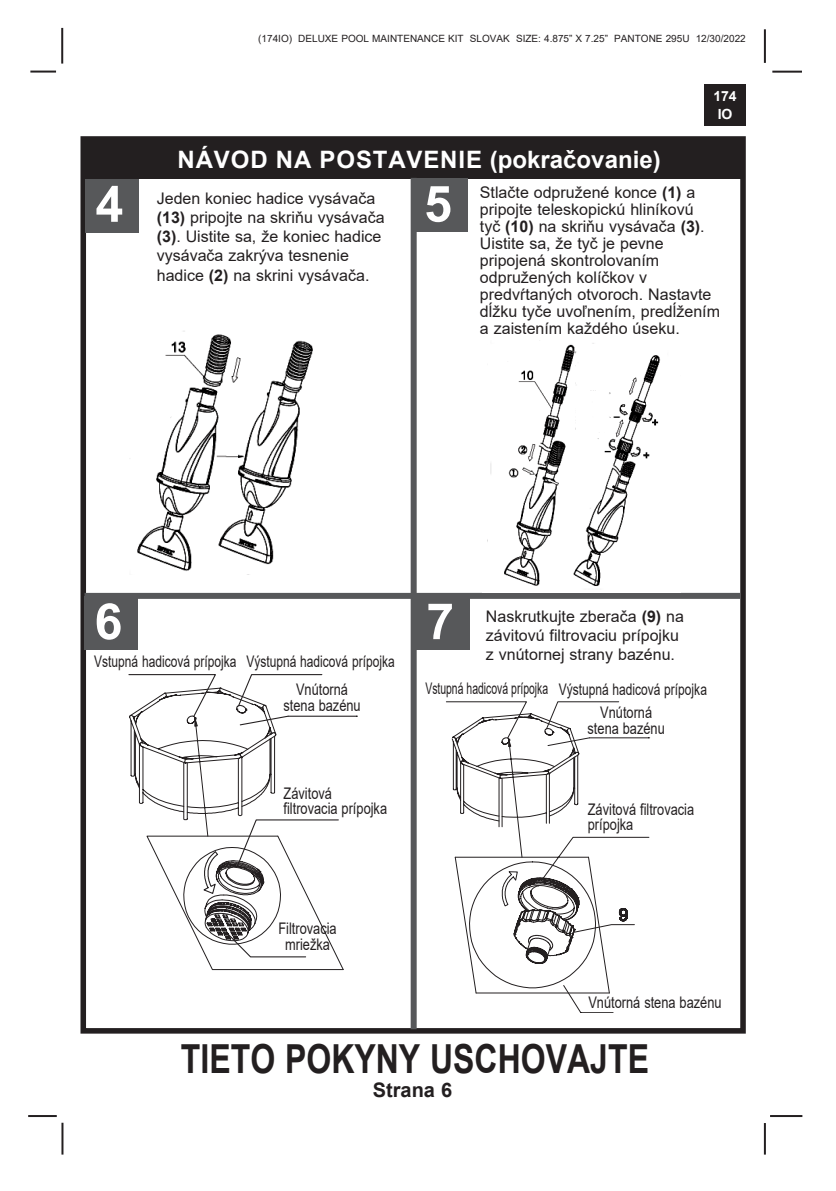
<style>
.page{position:relative;width:836px;height:1191px;background:#fff}
.page>*{position:absolute;margin:0;border:0;box-sizing:border-box;transform-origin:0 0}
.t1{font:700 50px "Arial";color:#fff}
.t2{font:700 40px "Arial";color:#231f20;scale:.8 1}
.t3{font:700 24px "Arial";letter-spacing:.035em;color:#fff}
.t4{font:700 20px "Arial";color:#231f20}
.t5{font:16px/17px "Arial";color:#231f20}
.t6{font:16px/15px "Arial";color:#231f20;scale:.8 1}
.t7{font:16px "Arial";color:#231f20;scale:.75 1}
.t8{font:16px "Arial";color:#231f20;scale:.65 1}
.t9{font:700 14px/18px "Arial";color:#fff;text-align:center}
.t10{font:10px "Arial";color:#231f20}
.s1{font-weight:700}
</style>
<div class="page">
<hr style="left:769px;top:1115px;width:33px;height:2px;background:#231f20">
<hr style="left:772px;top:71px;width:29px;height:2px;background:#231f20">
<hr style="left:763px;top:29px;width:2px;height:34px;background:#231f20">
<hr style="left:763px;top:1123px;width:2px;height:31px;background:#231f20">
<div style="left:80px;top:136px;width:665px;height:897px;border:6px solid #231f20"></div>
<div style="left:704px;top:84px;width:41px;height:41px;background:#231f20"></div>
<hr style="left:30px;top:71px;width:26px;height:2px;background:#231f20">
<hr style="left:61px;top:28px;width:2px;height:36px;background:#231f20">
<hr style="left:61px;top:1122px;width:2px;height:32px;background:#231f20">
<hr style="left:28px;top:1115px;width:29px;height:2px;background:#231f20">
<div style="left:85px;top:140px;width:658px;height:39px;background:#231f20"></div>
<div style="left:85px;top:178px;width:54px;height:54px;background:#57585a"></div>
<div style="left:84px;top:593px;width:655px;height:6px;background:#57585a"></div>
<div style="left:410px;top:178px;width:6px;height:851px;background:#57585a"></div>
<div style="left:84px;top:596px;width:54px;height:54px;background:#57585a"></div>
<div style="left:416px;top:596px;width:54px;height:54px;background:#57585a"></div>
<div style="left:414px;top:178px;width:54px;height:54px;background:#57585a"></div>
<img style="left:137px;top:331px;width:176px;height:240px">
<img style="left:487px;top:343px;width:174px;height:243px">
<svg style="left:128px;top:674px;width:229px;height:297px"></svg>
<svg style="left:506px;top:1026px;width:131px;height:8px"></svg>
<svg style="left:446px;top:701px;width:203px;height:312px"></svg>
<p class="t10" style="left:258px;top:31px;width:489px">(174IO) DELUXE POOL MAINTENANCE KIT SLOVAK SIZE: 4.875” X 7.25” PANTONE 295U 12/30/2022</p>
<p class="t1" style="left:95px;top:169px;width:29px">4</p>
<p class="t3" style="left:177px;top:142px;width:484px">NÁVOD NA POSTAVENIE (pokračovanie)</p>
<p class="t9" style="left:713px;top:87px;width:25px">174<br>IO</p>
<p class="t5" style="left:157px;top:188px;width:229px;line-height:19.2px">Jeden koniec hadice vysávača <span class="s1">(13)</span> pripojte na skriňu vysávača <span class="s1">(3)</span>. Uistite sa, že koniec hadice</p>
<p class="t5" style="left:157px;top:247px;width:194px">vysávača zakrýva tesnenie</p>
<p class="t5" style="left:157px;top:266px;width:214px">hadice <span class="s1">(2)</span> na skrini vysávača.</p>
<p class="t1" style="left:424px;top:169px;width:29px">5</p>
<p class="t5" style="left:480px;top:184px;width:226px">Stlačte odpružené konce <span class="s1">(1)</span> a pripojte teleskopickú hliníkovú tyč <span class="s1">(10)</span> na skriňu vysávača <span class="s1">(3)</span>.<br>Uistite sa, že tyč je pevne</p>
<p class="t5" style="left:480px;top:252px;width:241px">pripojená skontrolovaním odpružených kolíčkov v predvŕtaných otvoroch. Nastavte dĺžku tyče uvoľnením, predĺžením a zaistením každého úseku.</p>
<p class="t1" style="left:94px;top:586px;width:29px">6</p>
<p class="t1" style="left:426px;top:586px;width:29px">7</p>
<p class="t7" style="left:94px;top:650px;width:191px">Vstupná hadicová prípojka</p>
<p class="t7" style="left:246px;top:650px;width:199px">Výstupná hadicová prípojka</p>
<p class="t5" style="left:485px;top:607px;width:199px">Naskrutkujte zberača <span class="s1">(9)</span> na</p>
<p class="t5" style="left:485px;top:625px;width:194px;line-height:19.2px">závitovú filtrovaciu prípojku z vnútornej strany bazénu.</p>
<p class="t6" style="left:296px;top:682px;width:66px">Vnútorná</p>
<p class="t6" style="left:283px;top:698px;width:98px">stena bazénu</p>
<p class="t8" style="left:425px;top:677px;width:190px">Vstupná hadicová prípojka</p>
<p class="t7" style="left:558px;top:678px;width:199px">Výstupná hadicová prípojka</p>
<p class="t6" style="left:600px;top:705px;width:66px">Vnútorná</p>
<p class="t6" style="left:587px;top:721px;width:98px">stena bazénu</p>
<p class="t6" style="left:283px;top:786px;width:62px">Závitová</p>
<p class="t6" style="left:283px;top:801px;width:131px">filtrovacia prípojka</p>
<p class="t6" style="left:587px;top:801px;width:134px">Závitová filtrovacia prípojka</p>
<p class="t6" style="left:278px;top:920px;width:74px">Filtrovacia</p>
<p class="t6" style="left:285px;top:936px;width:58px">mriežka</p>
<p class="t6" style="left:588px;top:995px;width:168px">Vnútorná stena bazénu</p>
<h2 class="t2" style="left:181px;top:1030px;width:586px">TIETO POKYNY USCHOVAJTE</h2>
<p class="t4" style="left:372px;top:1075px;width:81px">Strana 6</p>
</div>
